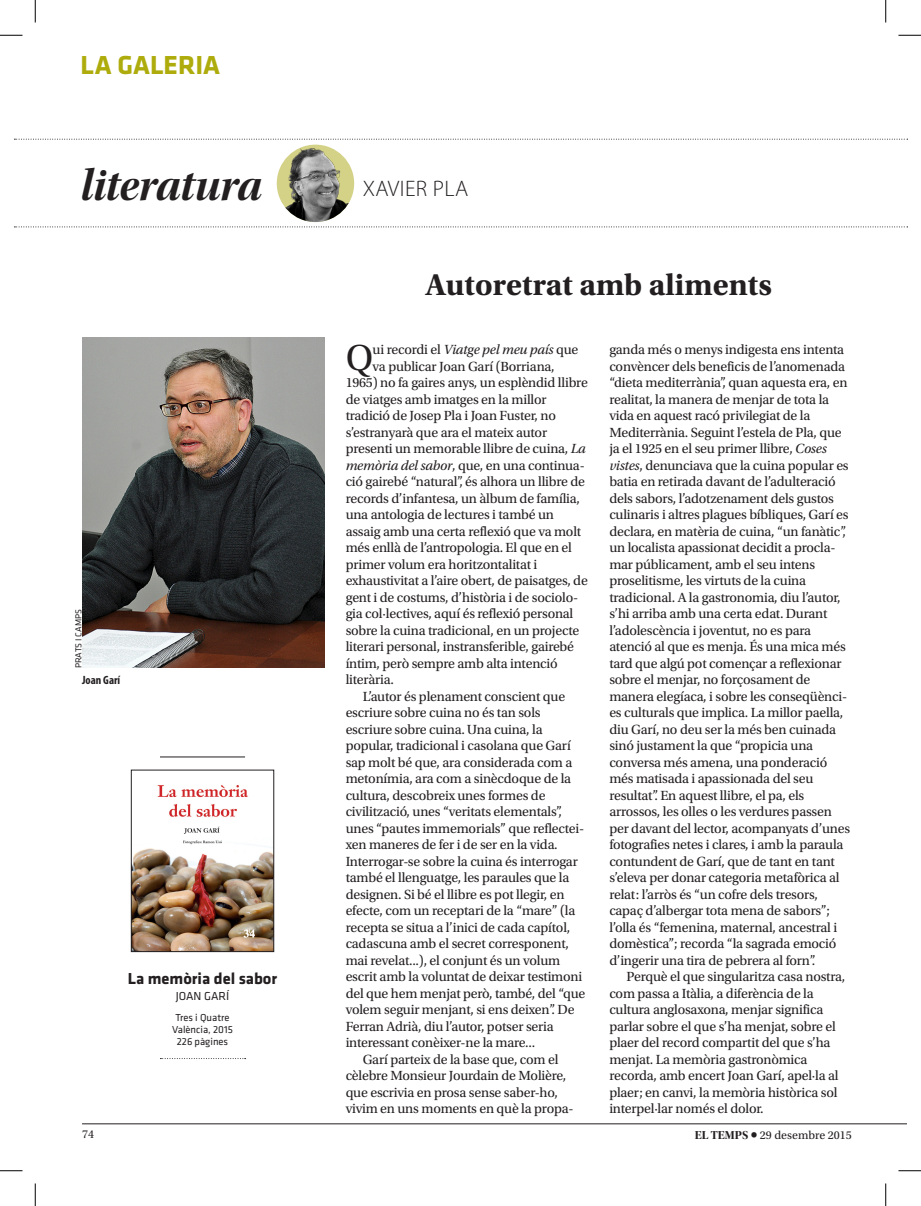
<style>
.page{position:relative;width:921px;height:1206px;background:#fff}
.page>*{position:absolute;margin:0;border:0;box-sizing:border-box;transform-origin:0 0}
.t1{font:45px "Utopia Std Bold Disp It";letter-spacing:-.015em;color:#231f20}
.t2{font:37.95px "Utopia Std";color:#231f20}
.t3{font:700 31.5px "Utopia Std";color:#231f20}
.t4{font:700 27px "Klavika";color:#aeac0c}
.t5{font:300 22.5px "Myriad Pro";letter-spacing:.02em;color:#231f20}
.t6{font:700 16.5px "Klavika";color:#231f20}
.t7{font:13.95px/16.5px "Utopia Std";letter-spacing:-.015em;color:#231f20}
.t8{font:italic 13.95px "Utopia Std";letter-spacing:-.015em;color:#231f20}
.t9{font:12px "Utopia Std";color:#231f20}
.t10{font:700 condensed 12px "Myriad Pro";color:#231f20}
.t11{font:12px "Klavika";color:#231f20}
.t12{font:10.5px/12px "Klavika";color:#231f20;text-align:center}
.t13{font:9px "Klavika";color:#231f20}
.s1{font-style:normal}
.s2{font-style:italic}
.s3{font-family:"Utopia Std Bold Disp"}
.s4{font-size:18px}
</style>
<div class="page">
<hr style="left:82px;top:1123px;width:825px;height:1px;background:#231f20">
<img style="left:82px;top:338px;width:242px;height:330px">
<img style="left:133px;top:785px;width:139px;height:165px">
<div style="left:131px;top:770px;width:143px;height:182px;border:1px solid #231f20"></div>
<hr style="left:160px;top:757px;width:85px;height:1px;background:#231f20">
<svg style="left:160px;top:1058px;width:86px;height:1px"></svg>
<svg style="left:14px;top:227px;width:894px;height:1px"></svg>
<svg style="left:14px;top:139px;width:894px;height:1px"></svg>
<img style="left:277px;top:145px;width:77px;height:77px;border-radius:39px">
<svg style="left:0;top:35px;width:22px;height:1px"></svg>
<svg style="left:898px;top:35px;width:23px;height:1px"></svg>
<svg style="left:0;top:1170px;width:22px;height:1px"></svg>
<svg style="left:898px;top:1170px;width:23px;height:1px"></svg>
<svg style="left:35px;top:0;width:1px;height:22px"></svg>
<svg style="left:35px;top:1183px;width:1px;height:23px"></svg>
<svg style="left:885px;top:0;width:1px;height:22px"></svg>
<svg style="left:885px;top:1183px;width:1px;height:23px"></svg>
<h3 class="t4" style="left:80px;top:45px;width:141px">La Galeria</h3>
<h1 class="t1" style="left:81px;top:161px;width:183px">literatura</h1>
<p class="t13" style="left:73px;top:668px;width:61px;rotate:-90deg">prats i camps</p>
<p class="t10" style="left:82px;top:674px;width:40px">Joan Garí</p>
<p class="t6" style="left:128px;top:966px;width:151px">La memòria del sabor</p>
<p class="t11" style="left:176px;top:988px;width:55px">joan garí</p>
<p class="t12" style="left:172px;top:1011px;width:62px">Tres i Quatre<br>València, 2015<br>226 pàgines</p>
<h3 class="t5" style="left:363px;top:176px;width:107px">XAVIER PLA</h3>
<h3 class="t3" style="left:426px;top:267px;width:348px">Autoretrat amb aliments</h3>
<h2 class="t2" style="left:346px;top:337px;width:29px">Q</h2>
<p class="t8" style="left:373px;top:342px;width:207px"><span class="s1">ui recordi el</span> Viatge pel meu país <span class="s1">que</span></p>
<p class="t7" style="left:373px;top:358px;width:183px">va publicar Joan Garí (Borriana,</p>
<p class="t7" style="left:346px;top:375px;width:244px">1965) no fa gaires anys, un esplèndid llibre</p>
<p class="t7" style="left:346px;top:391px;width:202px">de viatges amb imatges en la millor</p>
<p class="t7" style="left:346px;top:408px;width:212px">tradició de Josep Pla i Joan Fuster, no</p>
<p class="t7" style="left:346px;top:424px;width:203px">s’estranyarà que ara el mateix autor</p>
<p class="t7" style="left:346px;top:441px;width:242px">presenti un memorable llibre de cuina, <span class="s2">La</span></p>
<p class="t7" style="left:346px;top:457px;width:241px"><span class="s2">memòria del sabor</span>, que, en una continua-</p>
<p class="t7" style="left:346px;top:474px;width:241px">ció gairebé “natural”, és alhora un llibre de</p>
<p class="t7" style="left:346px;top:490px;width:236px">records d’infantesa, un àlbum de família,</p>
<p class="t7" style="left:346px;top:507px;width:210px">una antologia de lectures i també un</p>
<p class="t7" style="left:346px;top:523px;width:237px">assaig amb una certa reflexió que va molt</p>
<p class="t7" style="left:346px;top:540px;width:228px">més enllà de l’antropologia. El que en el</p>
<p class="t7" style="left:346px;top:556px;width:193px">primer volum era horitzontalitat i</p>
<p class="t7" style="left:346px;top:573px;width:244px">exhaustivitat a l’aire obert, de paisatges, de</p>
<p class="t7" style="left:346px;top:589px;width:234px">gent i de costums, d’història i de sociolo-</p>
<p class="t7" style="left:346px;top:606px;width:229px">gia col·lectives, aquí és reflexió personal</p>
<p class="t7" style="left:346px;top:622px;width:235px">sobre la cuina tradicional, en un projecte</p>
<p class="t7" style="left:346px;top:639px;width:230px">literari personal, instransferible, gairebé</p>
<p class="t7" style="left:346px;top:655px;width:214px">íntim, però sempre amb alta intenció</p>
<p class="t7" style="left:346px;top:672px;width:50px">literària.</p>
<p class="t7" style="left:363px;top:688px;width:204px">L’autor és plenament conscient que</p>
<p class="t7" style="left:346px;top:705px;width:196px">escriure sobre cuina no és tan sols</p>
<p class="t7" style="left:346px;top:721px;width:198px">escriure sobre cuina. Una cuina, la</p>
<p class="t7" style="left:346px;top:738px;width:227px">popular, tradicional i casolana que Garí</p>
<p class="t7" style="left:346px;top:754px;width:228px">sap molt bé que, ara considerada com a</p>
<p class="t7" style="left:346px;top:771px;width:227px">metonímia, ara com a sinècdoque de la</p>
<p class="t7" style="left:346px;top:787px;width:201px">cultura, descobreix unes formes de</p>
<p class="t7" style="left:346px;top:804px;width:218px">civilització, unes “veritats elementals”,</p>
<p class="t7" style="left:346px;top:820px;width:240px">unes “pautes immemorials” que reflectei-</p>
<p class="t7" style="left:346px;top:837px;width:214px">xen maneres de fer i de ser en la vida.</p>
<p class="t7" style="left:346px;top:853px;width:234px">Interrogar-se sobre la cuina és interrogar</p>
<p class="t7" style="left:346px;top:870px;width:225px">també el llenguatge, les paraules que la</p>
<p class="t7" style="left:346px;top:886px;width:220px">designen. Si bé el llibre es pot llegir, en</p>
<p class="t7" style="left:346px;top:903px;width:231px">efecte, com un receptari de la “mare” (la</p>
<p class="t7" style="left:346px;top:919px;width:226px">recepta se situa a l’inici de cada capítol,</p>
<p class="t7" style="left:346px;top:936px;width:225px">cadascuna amb el secret corresponent,</p>
<p class="t7" style="left:346px;top:952px;width:216px">mai revelat...), el conjunt és un volum</p>
<p class="t7" style="left:346px;top:969px;width:238px">escrit amb la voluntat de deixar testimoni</p>
<p class="t7" style="left:346px;top:985px;width:241px">del que hem menjat però, també, del “que</p>
<p class="t7" style="left:346px;top:1002px;width:230px">volem seguir menjant, si ens deixen”. De</p>
<p class="t7" style="left:346px;top:1018px;width:210px">Ferran Adrià, diu l’autor, potser seria</p>
<p class="t7" style="left:346px;top:1035px;width:191px">interessant conèixer-ne la mare...</p>
<p class="t7" style="left:363px;top:1051px;width:197px">Garí parteix de la base que, com el</p>
<p class="t7" style="left:346px;top:1068px;width:222px">cèlebre Monsieur Jourdain de Molière,</p>
<p class="t7" style="left:346px;top:1084px;width:214px">que escrivia en prosa sense saber-ho,</p>
<p class="t7" style="left:346px;top:1101px;width:229px">vivim en uns moments en què la propa-</p>
<p class="t7" style="left:609px;top:342px;width:242px">ganda més o menys indigesta ens intenta convèncer dels beneficis de l’anomenada “dieta mediterrània”, quan aquesta era, en realitat, la manera de menjar de tota la vida en aquest racó privilegiat de la Mediterrània. Seguint l’estela de Pla, que ja el 1925 en el seu primer llibre, <span class="s2">Coses vistes</span>, denunciava que la cuina popular es batia en retirada davant de l’adulteració dels sabors, l’adotzenament dels gustos culinaris i altres plagues bíbliques, Garí es declara, en matèria de cuina, “un fanàtic”, un localista apassionat decidit a procla&shy;mar públicament, amb el seu intens proselitisme, les virtuts de la cuina tradicional. A la gastronomia, diu l’autor, s’hi arriba amb una certa edat. Durant l’adolescència i joventut, no es para atenció al que es menja. És una mica més tard que algú pot començar a reflexionar sobre el menjar, no forçosament de manera elegíaca, i sobre les conseqüènci&shy;es culturals que implica. La millor paella, diu Garí, no deu ser la més ben cuinada sinó justament la que “propicia una conversa més amena, una ponderació més matisada i apassionada del seu resultat”. En aquest llibre, el pa, els arrossos, les olles o les verdures passen per davant del lector, acompanyats d’unes fotografies netes i clares, i amb la paraula contundent de Garí, que de tant en tant s’eleva per donar categoria metafòrica al relat: l’arròs és “un cofre dels tresors, capaç d’albergar tota mena de sabors”; l’olla és “femenina, maternal, ancestral i domèstica”; recorda “la sagrada emoció d’ingerir una tira de pebrera al forn”.</p>
<p class="t7" style="left:609px;top:969px;width:237px;text-indent:17px">Perquè el que singularitza casa nostra, com passa a Itàlia, a diferència de la cultura anglosaxona, menjar significa parlar sobre el que s’ha menjat, sobre el plaer del record compartit del que s’ha menjat. La memòria gastronòmica recorda, amb encert Joan Garí, apel·la al plaer; en canvi, la memòria històrica sol interpel·lar només el dolor.</p>
<p class="t9" style="left:82px;top:1128px;width:13px">74</p>
<p class="t9" style="left:695px;top:1128px;width:158px"><span class="s3">EL TEMPS</span> <span class="s4">•</span> 29 desembre 2015</p>
</div>
